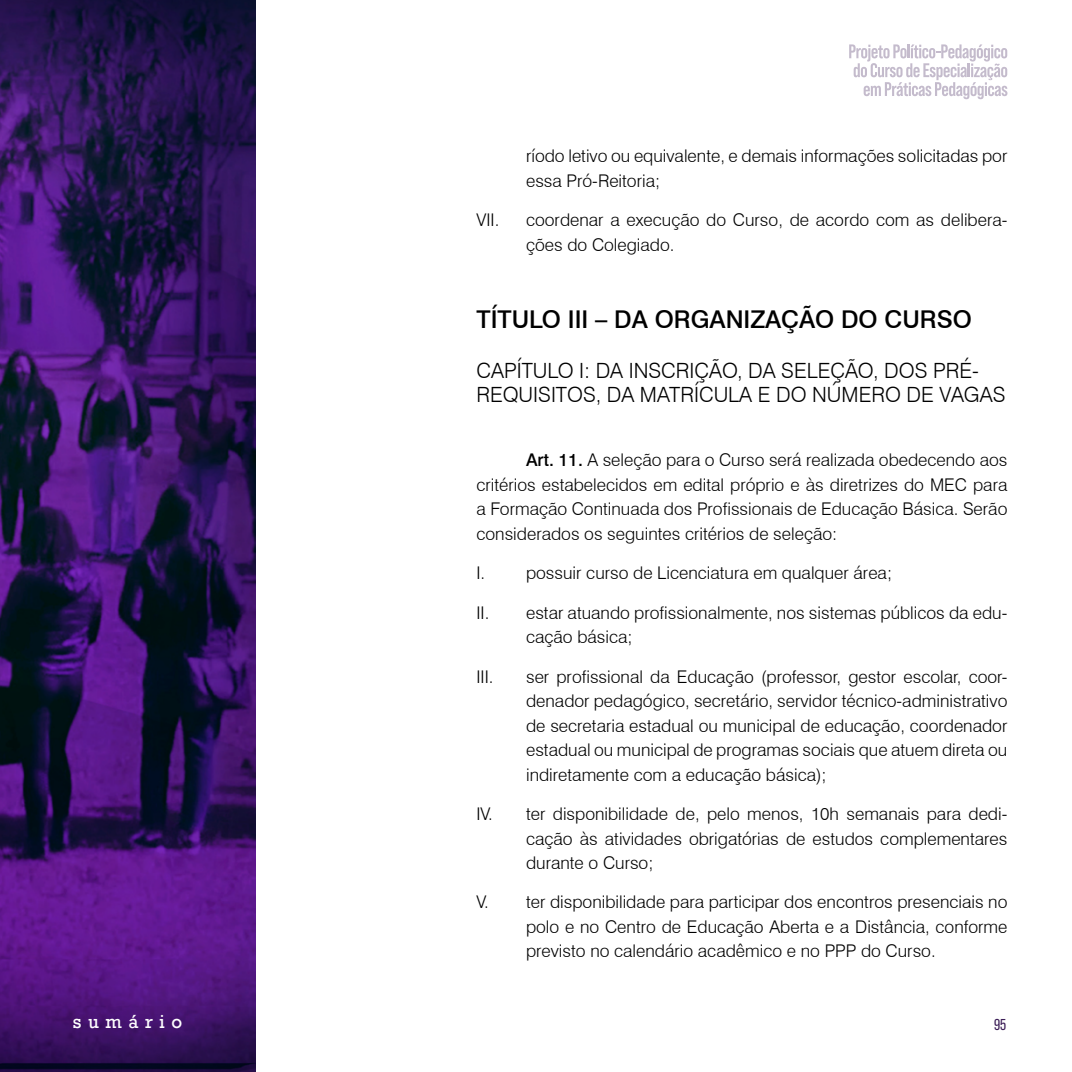
<style>
.page{position:relative;width:1072px;height:1072px;background:#fff}
.page>*{position:absolute;margin:0;border:0;box-sizing:border-box;transform-origin:0 0}
.Título_1{font:500 24.5px "Swiss 721 BT";color:#000}
.Título_2{font:300 21px/24.5px "Swiss 721 BT";color:#000}
.Parágrafo{font:300 17.5px/24.5px "Swiss 721 BT";color:#000;text-align:justify}
.t1{font:17.5px "Rockwell";letter-spacing:.375em;color:#fff}
.t2{font:15.75px "Bebas Neue Pro";color:#3a1c55}
.s1{font-weight:500}
</style>
<div class="page">
<img style="left:0;top:0;width:255px;height:1071px">
<svg style="left:849px;top:44px;width:158px;height:55px"></svg>
<p class="Parágrafo" style="left:526px;top:144px;width:483px">ríodo letivo ou equivalente, e demais informações solicitadas por essa Pró-Reitoria;</p>
<p class="Parágrafo" style="left:476px;top:207px;width:24px">VII.</p>
<p class="Parágrafo" style="left:526px;top:207px;width:483px">coordenar a execução do Curso, de acordo com as delibera&shy;ções do Colegiado.</p>
<h2 class="Título_1" style="left:476px;top:305px;width:497px">TÍTULO III – DA ORGANIZAÇÃO DO CURSO</h2>
<h3 class="Título_2" style="left:476px;top:358px;width:530px">CAPÍTULO I: DA INSCRIÇÃO, DA SELEÇÃO, DOS PRÉ-<br>REQUISITOS, DA MATRÍCULA E DO NÚMERO DE VAGAS</h3>
<p class="Parágrafo" style="left:476px;top:447px;width:532px;text-indent:50px"><span class="s1">Art. 11.</span> A seleção para o Curso será realizada obedecendo aos critérios estabelecidos em edital próprio e às diretrizes do MEC para a Formação Continuada dos Profissionais de Educação Básica. Serão considerados os seguintes critérios de seleção:</p>
<p class="Parágrafo" style="left:476px;top:560px;width:417px">I. possuir curso de Licenciatura em qualquer área;</p>
<p class="Parágrafo" style="left:526px;top:600px;width:483px;text-indent:-50px">II. estar atuando profissionalmente, nos sistemas públicos da edu&shy;cação básica;</p>
<p class="Parágrafo" style="left:476px;top:664px;width:19px">III.</p>
<p class="Parágrafo" style="left:526px;top:664px;width:483px">ser profissional da Educação (professor, gestor escolar, coor&shy;denador pedagógico, secretário, servidor técnico-administrativo de secretaria estadual ou municipal de educação, coordenador estadual ou municipal de programas sociais que atuem direta ou indiretamente com a educação básica);</p>
<p class="Parágrafo" style="left:526px;top:801px;width:483px;text-indent:-50px">IV. ter disponibilidade de, pelo menos, 10h semanais para dedi&shy;cação às atividades obrigatórias de estudos complementares durante o Curso;</p>
<p class="Parágrafo" style="left:526px;top:889px;width:483px;text-indent:-50px">V. ter disponibilidade para participar dos encontros presenciais no polo e no Centro de Educação Aberta e a Distância, conforme previsto no calendário acadêmico e no PPP do Curso.</p>
<p class="t1" style="left:73px;top:1011px;width:111px">sumário</p>
<p class="t2" style="left:994px;top:1016px;width:14px">95</p>
</div>
